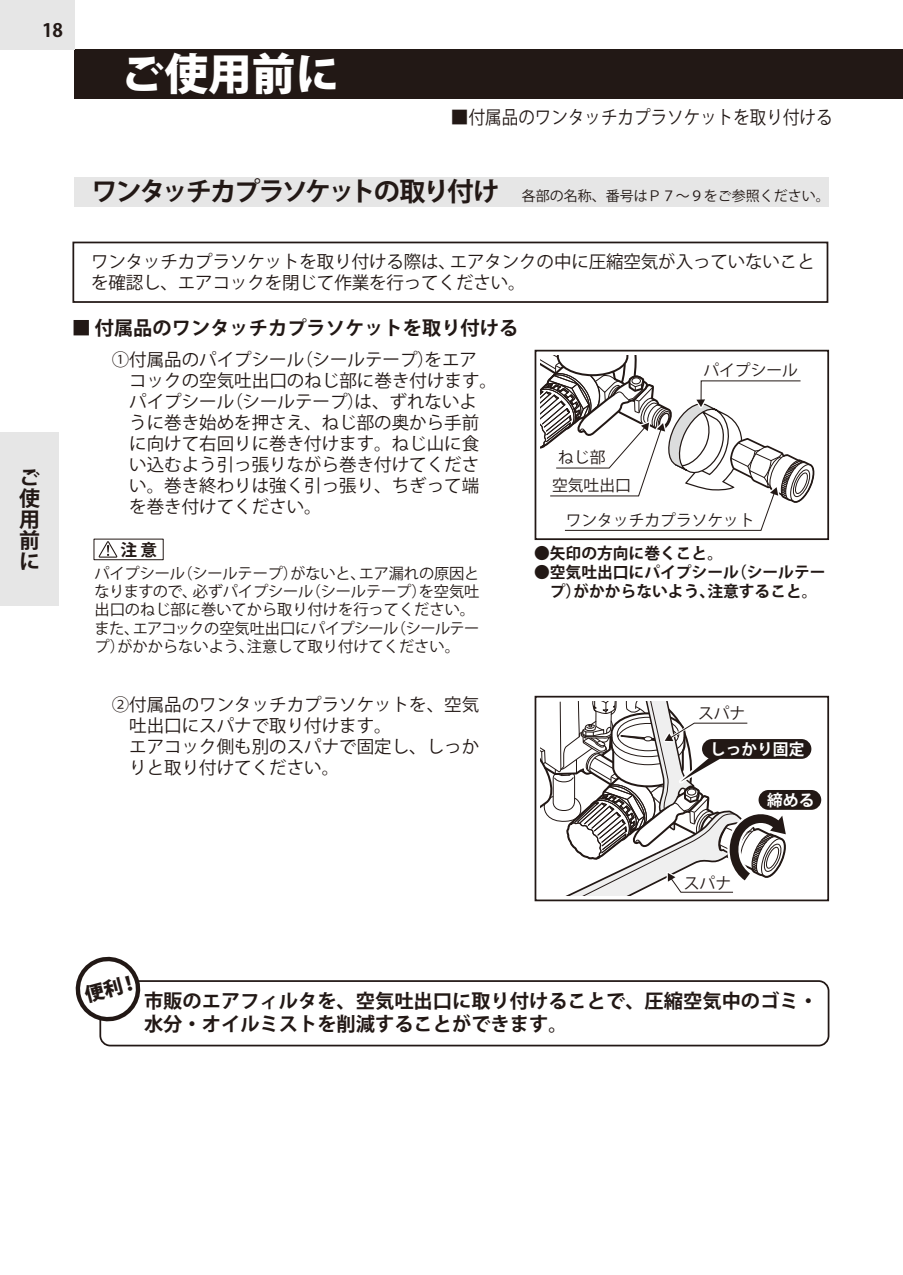
<style>
.page{position:relative;width:903px;height:1275px;background:#fff}
.page>*{position:absolute;margin:0;border:0;box-sizing:border-box;transform-origin:0 0}
.t1{font:800 43.75px "Koz Go Pr 6 N";color:#fff}
.t2{font:700 21px/21px "Koz Go Pr 6 N";color:#221815;text-align:justify}
.t3{font:700 19.25px/23.1px "Koz Go Pr 6 N";color:#221815}
.t4{font:18.38px "Koz Go Pr 6 N";color:#221815}
.t5{font:700 18.38px "Koz Go Pr 6 N";color:#221815}
.t6{font:17.5px/21px "Koz Go Pr 6 N";color:#221815}
.t7{font:700 16.62px "Koz Go Pr 6 N";color:#221815}
.t8{font:700 15.75px/18.9px "Koz Go Pr 6 N";color:#221815}
.t9{font:15.75px "Koz Go Pr 6 N";color:#221815}
.t10{font:700 15.75px "Koz Go Pr 6 N";color:#fff}
.t11{font:15.22px/18.2px "Koz Go Pr 6 N";letter-spacing:-.01em;color:#221815}
.t12{font:14px "Koz Go Pr 6 N";color:#221815}
.s1{font-weight:700;font-size:26.25px}
</style>
<div class="page">
<div style="left:74px;top:50px;width:829px;height:49px;background:#221815"></div>
<div style="left:0;top:0;width:74px;height:50px;background:#e6e6e6"></div>
<div style="left:0;top:432px;width:59px;height:174px;background:#e6e6e6"></div>
<div style="left:74px;top:177px;width:754px;height:29px;background:#e6e6e6"></div>
<div style="left:535px;top:696px;width:294px;height:205px;border:2px solid #221815"></div>
<div style="left:535px;top:350px;width:294px;height:190px;border:2px solid #221815"></div>
<svg style="left:540px;top:356px;width:275px;height:175px"></svg>
<div style="left:758px;top:790px;width:63px;height:20px;background:#221815;border-radius:10px"></div>
<svg style="left:540px;top:702px;width:275px;height:193px"></svg>
<div style="left:94px;top:539px;width:70px;height:21px;border:1px solid #221815"></div>
<svg style="left:99px;top:541px;width:18px;height:17px"></svg>
<div style="left:72px;top:242px;width:756px;height:61px;border:2px solid #221815"></div>
<div style="left:99px;top:980px;width:730px;height:66px;border:2px solid #221815;border-radius:10px"></div>
<svg style="left:75px;top:956px;width:67px;height:72px"></svg>
<p class="t5" style="left:42px;top:20px;width:23px">18</p>
<h1 class="t1" style="left:121px;top:50px;width:220px">ご使用前に</h1>
<p class="t4" style="left:450px;top:107px;width:384px">■付属品のワンタッチカプラソケットを取り付ける</p>
<p class="t2" style="left:19px;top:467px;width:22px">ご使用前に</p>
<p class="t12" style="left:91px;top:188px;width:740px"><span class="s1">ワンタッチカプラソケットの取り付け</span> 各部の名称、番号はＰ７～９をご参照ください。</p>
<p class="t6" style="left:91px;top:251px;width:725px">ワンタッチカプラソケットを取り付ける際は、エアタンクの中に圧縮空気が入っていないことを確認し、エアコックを閉じて作業を行ってください。</p>
<p class="t3" style="left:72px;top:317px;width:448px">■ 付属品のワンタッチカプラソケットを取り付ける</p>
<p class="t6" style="left:129px;top:349px;width:369px;text-indent:-17px">①付属品のパイプシール（シールテープ）をエアコックの空気吐出口のねじ部に巻き付けます。パイプシール（シールテープ）は、ずれないように巻き始めを押さえ、ねじ部の奥から手前に向けて右回りに巻き付けます。ねじ山に食い込むよう引っ張りながら巻き付けてください。巻き終わりは強く引っ張り、ちぎって端を巻き付けてください。</p>
<p class="t7" style="left:120px;top:541px;width:38px">注意</p>
<p class="t11" style="left:94px;top:564px;width:386px">パイプシール（シールテープ）がないと、エア漏れの原因となりますので、必ずパイプシール（シールテープ）を空気吐出口のねじ部に巻いてから取り付けを行ってください。また、エアコックの空気吐出口にパイプシール（シールテープ）がかからないよう、注意して取り付けてください。</p>
<p class="t6" style="left:129px;top:695px;width:352px;text-indent:-18px">②付属品のワンタッチカプラソケットを、空気吐出口にスパナで取り付けます。<br>エアコック側も別のスパナで固定し、しっかりと取り付けてください。</p>
<p class="t9" style="left:558px;top:449px;width:49px">ねじ部</p>
<p class="t9" style="left:552px;top:477px;width:80px">空気吐出口</p>
<p class="t9" style="left:703px;top:361px;width:96px">パイプシール</p>
<p class="t9" style="left:566px;top:511px;width:190px">ワンタッチカプラソケット</p>
<p class="t8" style="left:534px;top:544px;width:190px">●矢印の方向に巻くこと。</p>
<p class="t8" style="left:534px;top:563px;width:293px">●空気吐出口にパイプシール（シールテー　プ）がかからないよう、注意すること。</p>
<p class="t9" style="left:698px;top:704px;width:49px">スパナ</p>
<p class="t10" style="left:710px;top:740px;width:96px">しっかり固定</p>
<p class="t10" style="left:767px;top:791px;width:49px">締める</p>
<p class="t9" style="left:684px;top:874px;width:49px">スパナ</p>
<p class="t3" style="left:144px;top:990px;width:675px">市販のエアフィルタを、空気吐出口に取り付けることで、圧縮空気中のゴミ・水分・オイルミストを削減することができます。</p>
</div>
